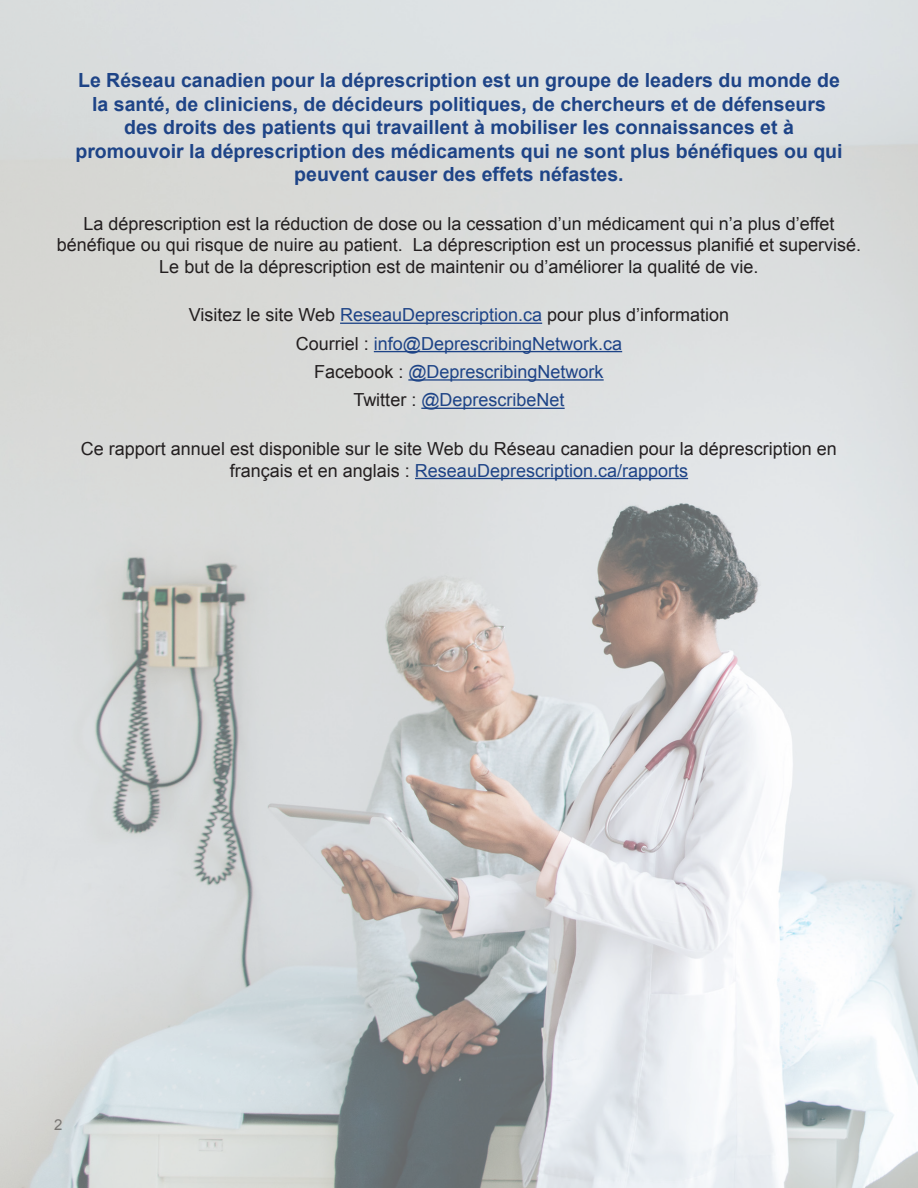
<style>
.page{position:relative;width:918px;height:1188px;background:#fff}
.page>*{position:absolute;margin:0;border:0;box-sizing:border-box;transform-origin:0 0}
.t1{font:700 19.5px/23.4px "Arial";color:#1e4487;text-align:center}
.t2{font:18px/21.6px "Arial";color:#231f20;text-align:center}
.t3{font:18px/28.3px "Arial";color:#1e4487;text-align:center}
.t4{font:15px "Arial";color:#231f20}
.s1{color:#231f20}
.s2{color:#1e4487}
</style>
<div class="page">
<img style="left:0;top:0;width:918px;height:1188px">
<hr style="left:340px;top:323px;width:202px;height:1px;background:#1e4487">
<hr style="left:374px;top:351px;width:248px;height:1px;background:#1e4487">
<hr style="left:408px;top:379px;width:196px;height:2px;background:#1e4487">
<hr style="left:421px;top:408px;width:144px;height:1px;background:#1e4487">
<hr style="left:415px;top:478px;width:273px;height:1px;background:#1e4487">
<p class="t1" style="left:75px;top:69px;width:769px">Le Réseau canadien pour la déprescription est un groupe de leaders du monde de la santé, de cliniciens, de décideurs politiques, de chercheurs et de défenseurs des droits des patients qui travaillent à mobiliser les connaissances et à promouvoir la déprescription des médicaments qui ne sont plus bénéfiques ou qui peuvent causer des effets néfastes.</p>
<p class="t2" style="left:57px;top:213px;width:806px">La déprescription est la réduction de dose ou la cessation d’un médicament qui n’a plus d’effet bénéfique ou qui risque de nuire au patient. La déprescription est un processus planifié et supervisé.<br>Le but de la déprescription est de maintenir ou d’améliorer la qualité de vie.</p>
<p class="t3" style="left:189px;top:301px;width:542px"><span class="s1">Visitez le site Web</span> ReseauDeprescription.ca <span class="s1">pour plus d’information Courriel :</span> info@DeprescribingNetwork.ca<br><span class="s1">Facebook :</span> @DeprescribingNetwork<br><span class="s1">Twitter :</span> @DeprescribeNet</p>
<p class="t2" style="left:81px;top:438px;width:758px">Ce rapport annuel est disponible sur le site Web du Réseau canadien pour la déprescription en français et en anglais : <span class="s2">ReseauDeprescription.ca/rapports</span></p>
<p class="t4" style="left:54px;top:1117px;width:10px">2</p>
</div>
